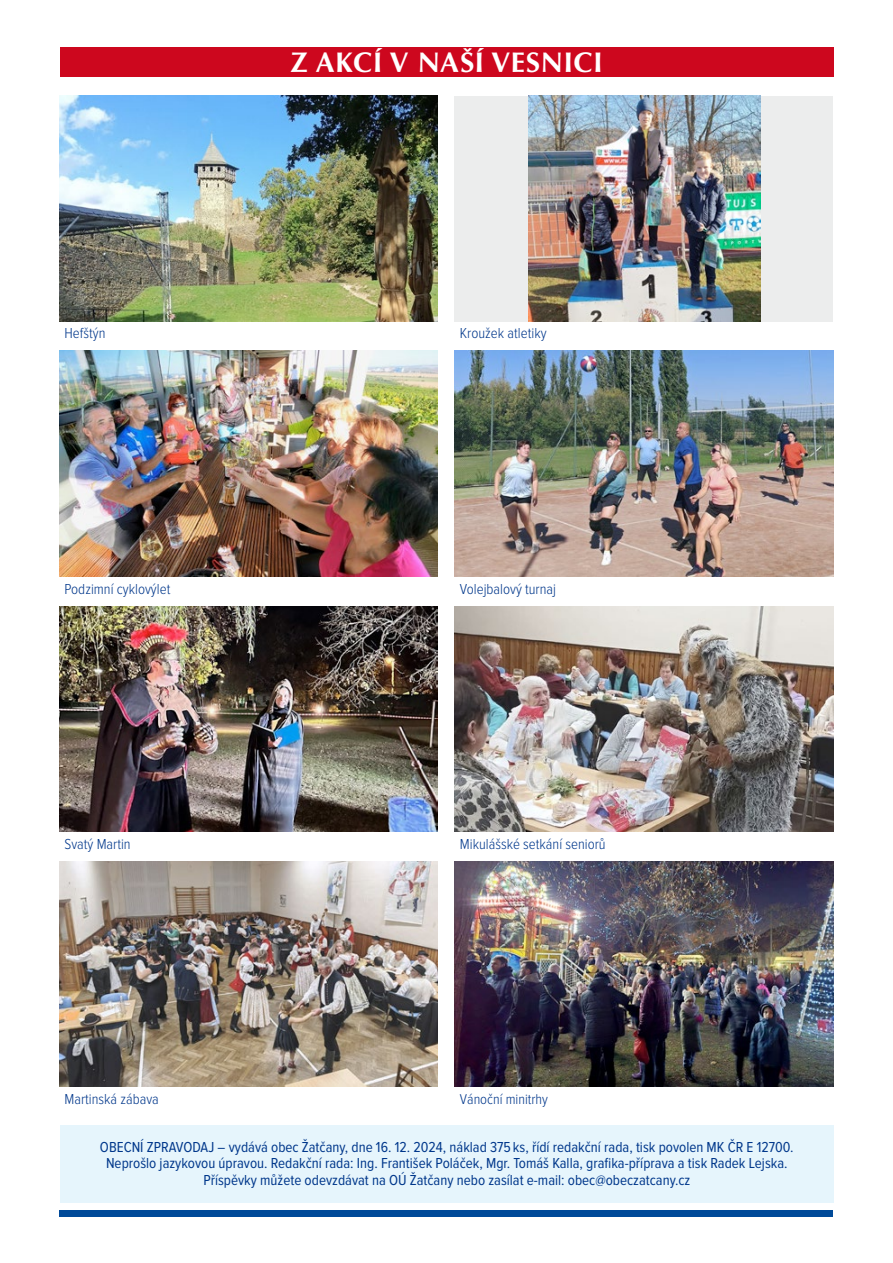
<style>
.page{position:relative;width:893px;height:1263px;background:#fff}
.page>*{position:absolute;margin:0;border:0;box-sizing:border-box;transform-origin:0 0}
.t1{font:700 28.5px "Optima CE";letter-spacing:.025em;color:#fff}
.t2{font:15px "Proxima Nova Cond";color:#00378b}
.t3{font:300 15px "Proxima Nova Cond";color:#00378b}
.t4{font:300 14.7px "Proxima Nova Cond";color:#00378b}
</style>
<div class="page">
<div style="left:60px;top:1125px;width:774px;height:77px;background:#e6f5fc"></div>
<div style="left:59px;top:1210px;width:774px;height:6px;background:#004a99"></div>
<img style="left:59px;top:861px;width:379px;height:226px">
<img style="left:59px;top:96px;width:379px;height:225px">
<img style="left:455px;top:606px;width:378px;height:225px">
<img style="left:455px;top:861px;width:378px;height:226px">
<img style="left:59px;top:606px;width:379px;height:225px">
<div style="left:455px;top:96px;width:378px;height:225px;background:#eceded"></div>
<img style="left:528px;top:96px;width:232px;height:225px">
<img style="left:59px;top:351px;width:379px;height:225px">
<img style="left:455px;top:351px;width:378px;height:225px">
<div style="left:60px;top:47px;width:774px;height:30px;background:#cd071e"></div>
<p class="t1" style="left:291px;top:48px;width:314px">Z AKCÍ V NAŠÍ VESNICI</p>
<p class="t3" style="left:64px;top:326px;width:42px">Hefštýn</p>
<p class="t3" style="left:460px;top:326px;width:88px">Kroužek atletiky</p>
<p class="t3" style="left:64px;top:582px;width:107px">Podzimní cyklovýlet</p>
<p class="t3" style="left:460px;top:582px;width:98px">Volejbalový turnaj</p>
<p class="t3" style="left:64px;top:837px;width:68px">Svatý Martin</p>
<p class="t3" style="left:460px;top:837px;width:147px">Mikulášské setkání seniorů</p>
<p class="t3" style="left:64px;top:1092px;width:96px">Martinská zábava</p>
<p class="t4" style="left:460px;top:1092px;width:89px">Vánoční minitrhy</p>
<p class="t2" style="left:100px;top:1140px;width:695px">OBECNÍ ZPRAVODAJ – vydává obec Žatčany, dne 16. 12. 2024, náklad 375 ks, řídí redakční rada, tisk povolen MK ČR E 12700.</p>
<p class="t2" style="left:106px;top:1156px;width:683px">Neprošlo jazykovou úpravou. Redakční rada: Ing. František Poláček, Mgr. Tomáš Kalla, grafika-příprava a tisk Radek Lejska.</p>
<p class="t2" style="left:203px;top:1173px;width:488px">Příspěvky můžete odevzdávat na OÚ Žatčany nebo zasílat e-mail: obec@obeczatcany.cz</p>
</div>
